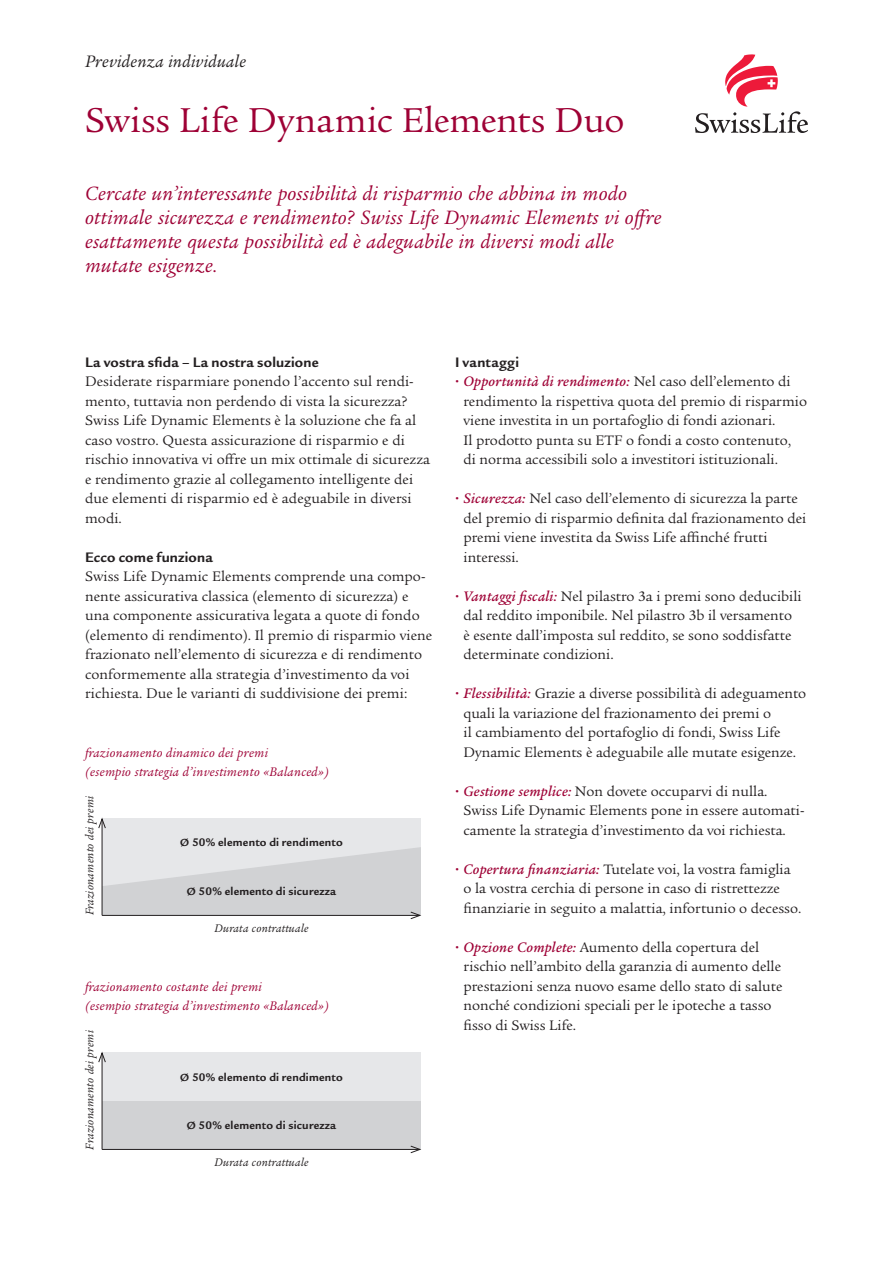
<style>
.page{position:relative;width:893px;height:1263px;background:#fff}
.page>*{position:absolute;margin:0;border:0;box-sizing:border-box;transform-origin:0 0}
.Book_10_13pt_K{font:37.5px "Legacy Serif ITC Pro";color:#9e0135}
.Book_14_16pt_K{font:italic 21px "Legacy Serif ITC Pro";letter-spacing:.015em;color:#9e0135}
.Header_Left_16pt_K{font:italic 18px "Legacy Serif ITC Pro";letter-spacing:.015em;color:#231f20}
.Book_10_13pt_K-2{font:15px/19.5px "Legacy Serif ITC Pro";color:#231f20}
.Bold_10_13pt_K{font:700 15px "Legacy Sans ITC Pro";letter-spacing:.015em;color:#231f20}
.Book_10_13pt_K-3{font:italic 13.5px/19.5px "Legacy Serif ITC Pro";letter-spacing:.02em;color:#9e0135}
.Book_10_13pt_K-4{font:700 12px "Legacy Sans ITC Pro";letter-spacing:.02em;color:#231f20}
.Book_10_13pt_K-5{font:italic 12px "Legacy Serif ITC Pro";letter-spacing:.02em;color:#231f20}
.s1{font-size:11.25px}
.s2{font-weight:500;font-style:italic;color:#9e0135}
</style>
<div class="page">
<div style="left:102px;top:818px;width:319px;height:68px;background:#e6e7e9"></div>
<hr style="left:102px;top:819px;width:1px;height:96px;background:#231f20">
<svg style="left:98px;top:817px;width:8px;height:12px"></svg>
<svg style="left:102px;top:847px;width:319px;height:72px"></svg>
<div style="left:102px;top:1052px;width:319px;height:49px;background:#e6e7e9"></div>
<div style="left:102px;top:1101px;width:319px;height:48px;background:#d1d2d4"></div>
<hr style="left:102px;top:1053px;width:1px;height:96px;background:#231f20">
<svg style="left:98px;top:1051px;width:8px;height:12px"></svg>
<hr style="left:102px;top:1149px;width:318px;height:1px;background:#231f20">
<svg style="left:410px;top:1145px;width:11px;height:9px"></svg>
<svg style="left:695px;top:54px;width:113px;height:79px"></svg>
<p class="Header_Left_16pt_K" style="left:85px;top:50px;width:162px">Previdenza individuale</p>
<p class="Book_10_13pt_K" style="left:85px;top:98px;width:541px">Swiss Life Dynamic Elements Duo</p>
<p class="Book_14_16pt_K" style="left:85px;top:181px;width:544px">Cercate un’interessante possibilità di risparmio che abbina in modo</p>
<p class="Book_14_16pt_K" style="left:85px;top:205px;width:578px">ottimale sicurezza e rendimento? Swiss Life Dynamic Elements vi offre</p>
<p class="Book_14_16pt_K" style="left:85px;top:229px;width:530px">esattamente questa possibilità ed è adeguabile in diversi modi alle</p>
<p class="Book_14_16pt_K" style="left:85px;top:253px;width:134px">mutate esigenze.</p>
<p class="Bold_10_13pt_K" style="left:85px;top:353px;width:235px">La vostra sfida – La nostra soluzione</p>
<p class="Book_10_13pt_K-2" style="left:85px;top:372px;width:346px">Desiderate risparmiare ponendo l’accento sul rendi&shy;mento, tuttavia non perdendo di vista la sicurezza?<br>Swiss Life Dynamic Elements è la soluzione che fa al caso vostro. Questa assicurazione di risparmio e di rischio innovativa vi offre un mix ottimale di sicurezza e rendimento grazie al collegamento intelligente dei due elementi di risparmio ed è adeguabile in diversi modi.</p>
<p class="Bold_10_13pt_K" style="left:85px;top:548px;width:129px">Ecco come funziona</p>
<p class="Book_10_13pt_K-2" style="left:85px;top:567px;width:349px">Swiss Life Dynamic Elements comprende una compo&shy;nente assicurativa classica (elemento di sicurezza) e una componente assicurativa legata a quote di fondo (elemento di rendimento). Il premio di risparmio viene frazionato nell’elemento di sicurezza e di rendimento conformemente alla strategia d’investimento da voi richiesta. Due le varianti di suddivisione dei premi:</p>
<p class="Book_10_13pt_K-3" style="left:85px;top:743px;width:246px">frazionamento dinamico dei premi<br>(esempio strategia d’investimento «Balanced»)</p>
<p class="Book_10_13pt_K-5" style="left:82px;top:915px;width:121px;rotate:-90deg">Frazionamento dei premi</p>
<p class="Book_10_13pt_K-4" style="left:180px;top:836px;width:164px"><span class="s1">Ø</span> 50% elemento di rendimento</p>
<p class="Book_10_13pt_K-4" style="left:187px;top:884px;width:151px"><span class="s1">Ø</span> 50% elemento di sicurezza</p>
<p class="Book_10_13pt_K-5" style="left:214px;top:921px;width:96px">Durata contrattuale</p>
<p class="Book_10_13pt_K-3" style="left:85px;top:977px;width:246px">frazionamento costante dei premi<br>(esempio strategia d’investimento «Balanced»)</p>
<p class="Book_10_13pt_K-5" style="left:82px;top:1149px;width:121px;rotate:-90deg">Frazionamento dei premi</p>
<p class="Book_10_13pt_K-4" style="left:180px;top:1070px;width:164px"><span class="s1">Ø</span> 50% elemento di rendimento</p>
<p class="Book_10_13pt_K-4" style="left:187px;top:1118px;width:151px"><span class="s1">Ø</span> 50% elemento di sicurezza</p>
<p class="Book_10_13pt_K-5" style="left:214px;top:1155px;width:96px">Durata contrattuale</p>
<p class="Bold_10_13pt_K" style="left:455px;top:353px;width:65px">I vantaggi</p>
<p class="Book_10_13pt_K-2" style="left:463px;top:372px;width:345px"><span class="s2">Opportunità di rendimento:</span> Nel caso dell’elemento di rendimento la rispettiva quota del premio di risparmio viene investita in un portafoglio di fondi azionari.<br>Il prodotto punta su ETF o fondi a costo contenuto, di norma accessibili solo a investitori istituzionali.</p>
<p class="Book_10_13pt_K-2" style="left:463px;top:489px;width:344px"><span class="s2">Sicurezza:</span> Nel caso dell’elemento di sicurezza la parte del premio di risparmio definita dal frazionamento dei premi viene investita da Swiss Life affinché frutti interessi.</p>
<p class="Book_10_13pt_K-2" style="left:463px;top:586px;width:340px"><span class="s2">Vantaggi fiscali:</span> Nel pilastro 3a i premi sono deducibili dal reddito imponibile. Nel pilastro 3b il versamento è esente dall’imposta sul reddito, se sono soddisfatte determinate condizioni.</p>
<p class="Book_10_13pt_K-2" style="left:463px;top:684px;width:344px"><span class="s2">Flessibilità:</span> Grazie a diverse possibilità di adeguamento quali la variazione del frazionamento dei premi o<br>il cambiamento del portafoglio di fondi, Swiss Life Dynamic Elements è adeguabile alle mutate esigenze.</p>
<p class="Book_10_13pt_K-2" style="left:463px;top:781px;width:342px"><span class="s2">Gestione semplice:</span> Non dovete occuparvi di nulla.<br>Swiss Life Dynamic Elements pone in essere automati&shy;camente la strategia d’investimento da voi richiesta.</p>
<p class="Book_10_13pt_K-2" style="left:463px;top:859px;width:339px"><span class="s2">Copertura finanziaria:</span> Tutelate voi, la vostra famiglia o la vostra cerchia di persone in caso di ristrettezze finanziarie in seguito a malattia, infortunio o decesso.</p>
<p class="Book_10_13pt_K-2" style="left:463px;top:937px;width:320px"><span class="s2">Opzione Complete:</span> Aumento della copertura del rischio nell’ambito della garanzia di aumento delle prestazioni senza nuovo esame dello stato di salute nonché condizioni speciali per le ipoteche a tasso fisso di Swiss Life.</p>
</div>
